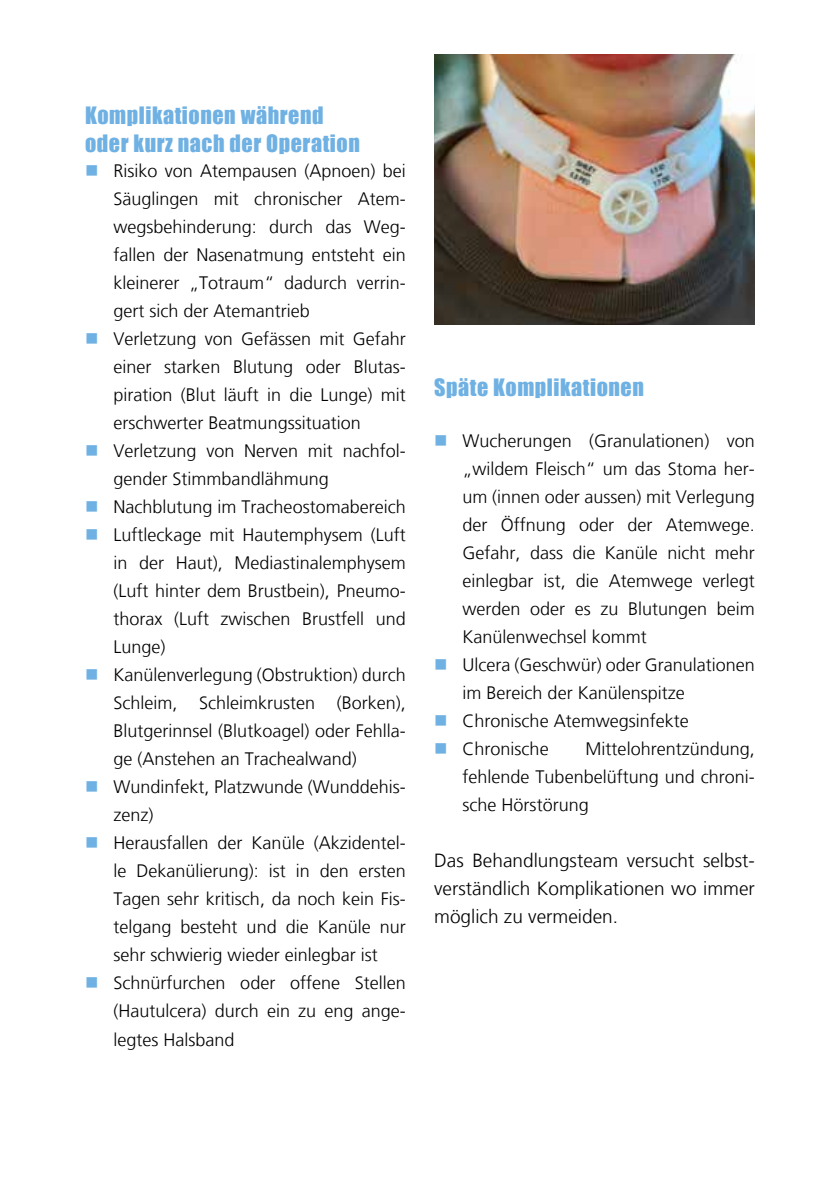
<style>
.page{position:relative;width:840px;height:1191px;background:#fff}
.page>*{position:absolute;margin:0;border:0;box-sizing:border-box;transform-origin:0 0}
.t1{font:22px/28px "Impact";letter-spacing:.025em;color:#70b1e3}
.t2{font:300 19px/28px "Frutiger LT";color:#000;text-align:justify}
.t3{font:300 18px/28px "Frutiger LT";color:#000;text-align:justify}
.s1{color:#70b1e3}
</style>
<div class="page">
<img style="left:434px;top:54px;width:320px;height:271px">
<p class="t1" style="left:85px;top:101px;width:276px">Komplikationen während oder kurz nach der Operation</p>
<p class="t3" style="left:113px;top:157px;width:293px;text-indent:-28px"><span class="s1">■</span> Risiko von Atempausen (Apnoen) bei Säuglingen mit chronischer Atem&shy;wegsbehinderung: durch das Weg&shy;fallen der Nasenatmung entsteht ein kleinerer „Totraum“ dadurch verrin&shy;gert sich der Atemantrieb</p>
<p class="t3" style="left:113px;top:325px;width:293px;text-indent:-28px"><span class="s1">■</span> Verletzung von Gefässen mit Gefahr einer starken Blutung oder Blutas&shy;piration (Blut läuft in die Lunge) mit erschwerter Beatmungssituation</p>
<p class="t3" style="left:113px;top:437px;width:293px;text-indent:-28px"><span class="s1">■</span> Verletzung von Nerven mit nachfol&shy;gender Stimmbandlähmung</p>
<p class="t3" style="left:85px;top:493px;width:322px"><span class="s1">■</span> Nachblutung im Tracheostomabereich</p>
<p class="t3" style="left:113px;top:521px;width:293px;text-indent:-28px"><span class="s1">■</span> Luftleckage mit Hautemphysem (Luft in der Haut), Mediastinalemphysem (Luft hinter dem Brustbein), Pneumo&shy;thorax (Luft zwischen Brustfell und Lunge)</p>
<p class="t3" style="left:113px;top:661px;width:293px;text-indent:-28px"><span class="s1">■</span> Kanülenverlegung (Obstruktion) durch Schleim, Schleimkrusten (Borken), Blutgerinnsel (Blutkoagel) oder Fehlla&shy;ge (Anstehen an Trachealwand)</p>
<p class="t3" style="left:113px;top:773px;width:293px;text-indent:-28px"><span class="s1">■</span> Wundinfekt, Platzwunde (Wunddehis&shy;zenz)</p>
<p class="t3" style="left:113px;top:829px;width:293px;text-indent:-28px"><span class="s1">■</span> Herausfallen der Kanüle (Akzidentel&shy;le Dekanülierung): ist in den ersten Tagen sehr kritisch, da noch kein Fis&shy;telgang besteht und die Kanüle nur sehr schwierig wieder einlegbar ist</p>
<p class="t3" style="left:113px;top:969px;width:293px;text-indent:-28px"><span class="s1">■</span> Schnürfurchen oder offene Stellen (Hautulcera) durch ein zu eng ange&shy;legtes Halsband</p>
<p class="t1" style="left:434px;top:372px;width:211px">Späte Komplikationen</p>
<p class="t3" style="left:462px;top:427px;width:293px;text-indent:-28px"><span class="s1">■</span> Wucherungen (Granulationen) von „wildem Fleisch“ um das Stoma her&shy;um (innen oder aussen) mit Verlegung der Öffnung oder der Atemwege.<br>Gefahr, dass die Kanüle nicht mehr einlegbar ist, die Atemwege verlegt werden oder es zu Blutungen beim Kanülenwechsel kommt</p>
<p class="t3" style="left:462px;top:651px;width:293px;text-indent:-28px"><span class="s1">■</span> Ulcera (Geschwür) oder Granulationen im Bereich der Kanülenspitze</p>
<p class="t3" style="left:434px;top:707px;width:256px"><span class="s1">■</span> Chronische Atemwegsinfekte</p>
<p class="t3" style="left:434px;top:735px;width:116px"><span class="s1">■</span> Chronische</p>
<p class="t3" style="left:462px;top:735px;width:293px;text-indent:123px">Mittelohrentzündung, fehlende Tubenbelüftung und chroni&shy;sche Hörstörung</p>
<p class="t2" style="left:434px;top:847px;width:322px">Das Behandlungsteam versucht selbst&shy;verständlich Komplikationen wo immer möglich zu vermeiden.</p>
</div>
